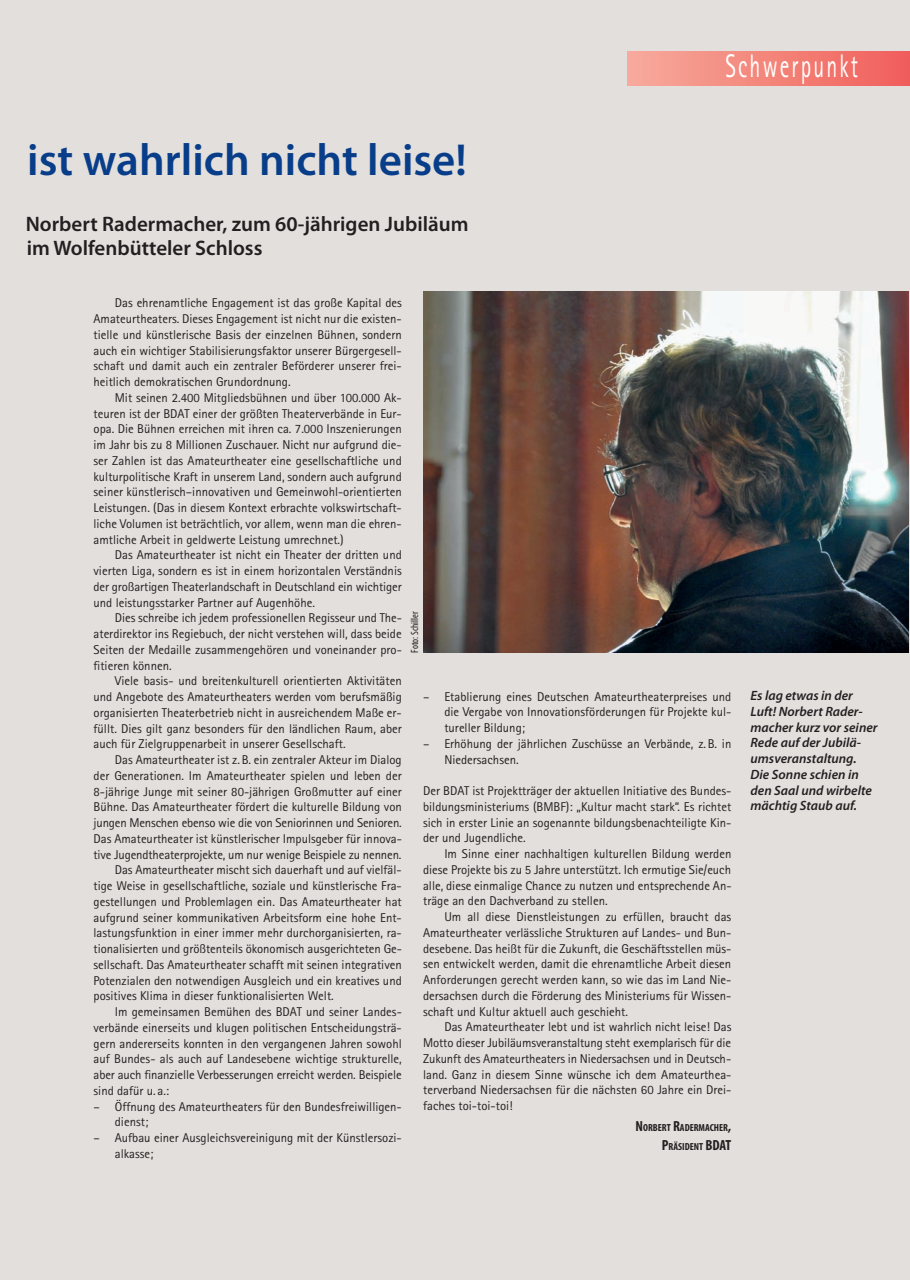
<style>
.page{position:relative;width:910px;height:1280px;background:#e3dfdd}
.page>*{position:absolute;margin:0;border:0;box-sizing:border-box;transform-origin:0 0}
.t1{font:600 45px "Myriad Pro";color:#083e89}
.t2{font:32.7px "Rotis Sans Serif";letter-spacing:.1em;color:#fff;scale:.67 1}
.t3{font:600 21px/24px "Myriad Pro";color:#231f20}
.t4{font:italic 600 13.5px/15.8px "Myriad Pro";color:#231f20}
.t5{font:12.75px/15.8px "Rotis Sans Serif";color:#231f20;text-align:justify}
.t6{font:condensed 10.5px "Myriad Pro";color:#231f20}
.t7{font:700 condensed 10.35px/18.8px "Myriad Pro";color:#231f20;text-align:right}
.s1{font-size:14.7px}
</style>
<div class="page">
<div style="left:628px;top:51px;width:282px;height:34px;background:linear-gradient(to right,#f7aa9c,#f05e5a)"></div>
<img style="left:423px;top:291px;width:485px;height:362px">
<h1 class="t1" style="left:27px;top:131px;width:441px">ist wahrlich nicht leise!</h1>
<h3 class="t3" style="left:26px;top:211px;width:444px">Norbert Radermacher, zum 60-jährigen Jubiläum im Wolfenbütteler Schloss</h3>
<h2 class="t2" style="left:725px;top:47px;width:200px">Schwerpunkt</h2>
<p class="t5" style="left:94px;top:295px;width:310px;text-indent:21px">Das ehrenamtliche Engagement ist das große Kapital des Amateurtheaters. Dieses Engagement ist nicht nur die existen&shy;tielle und künstlerische Basis der einzelnen Bühnen, sondern auch ein wichtiger Stabilisierungsfaktor unserer Bürgergesell&shy;schaft und damit auch ein zentraler Beförderer unserer frei&shy;heitlich demokratischen Grundordnung.</p>
<p class="t5" style="left:94px;top:390px;width:310px;text-indent:21px">Mit seinen 2.400 Mitgliedsbühnen und über 100.000 Ak&shy;teuren ist der BDAT einer der größten Theaterverbände in Eur&shy;opa. Die Bühnen erreichen mit ihren ca. 7.000 Inszenierungen im Jahr bis zu 8 Millionen Zuschauer. Nicht nur aufgrund die&shy;ser Zahlen ist das Amateurtheater eine gesellschaftliche und kulturpolitische Kraft in unserem Land, sondern auch aufgrund seiner künstlerisch–innovativen und Gemeinwohl-orientierten Leistungen. (Das in diesem Kontext erbrachte volkswirtschaft&shy;liche Volumen ist beträchtlich, vor allem, wenn man die ehren&shy;amtliche Arbeit in geldwerte Leistung umrechnet.)</p>
<p class="t5" style="left:94px;top:547px;width:310px;text-indent:21px">Das Amateurtheater ist nicht ein Theater der dritten und vierten Liga, sondern es ist in einem horizontalen Verständnis der großartigen Theaterlandschaft in Deutschland ein wichtiger und leistungsstarker Partner auf Augenhöhe.</p>
<p class="t5" style="left:94px;top:610px;width:310px;text-indent:21px">Dies schreibe ich jedem professionellen Regisseur und The&shy;aterdirektor ins Regiebuch, der nicht verstehen will, dass beide Seiten der Medaille zusammengehören und voneinander pro&shy;fitieren können.</p>
<p class="t5" style="left:94px;top:673px;width:310px;text-indent:21px">Viele basis- und breitenkulturell orientierten Aktivitäten und Angebote des Amateurtheaters werden vom berufsmäßig organisierten Theaterbetrieb nicht in ausreichendem Maße er&shy;füllt. Dies gilt ganz besonders für den ländlichen Raum, aber auch für Zielgruppenarbeit in unserer Gesellschaft.</p>
<p class="t5" style="left:115px;top:752px;width:288px">Das Amateurtheater ist z.B. ein zentraler Akteur im Dialog</p>
<p class="t5" style="left:94px;top:767px;width:310px">der Generationen. Im Amateurtheater spielen und leben der</p>
<p class="t5" style="left:94px;top:783px;width:310px">8-jährige Junge mit seiner 80-jährigen Großmutter auf einer</p>
<p class="t5" style="left:94px;top:799px;width:310px">Bühne. Das Amateurtheater fördert die kulturelle Bildung von</p>
<p class="t5" style="left:94px;top:815px;width:310px">jungen Menschen ebenso wie die von Seniorinnen und Senioren.</p>
<p class="t5" style="left:94px;top:830px;width:310px">Das Amateurtheater ist künstlerischer Impulsgeber für innova-</p>
<p class="t5" style="left:94px;top:846px;width:309px">tive Jugendtheaterprojekte, um nur wenige Beispiele zu nennen.</p>
<p class="t5" style="left:115px;top:862px;width:288px">Das Amateurtheater mischt sich dauerhaft und auf vielfäl-</p>
<p class="t5" style="left:94px;top:878px;width:310px">tige Weise in gesellschaftliche, soziale und künstlerische Fra-</p>
<p class="t5" style="left:94px;top:893px;width:310px">gestellungen und Problemlagen ein. Das Amateurtheater hat</p>
<p class="t5" style="left:94px;top:909px;width:310px">aufgrund seiner kommunikativen Arbeitsform eine hohe Ent-</p>
<p class="t5" style="left:94px;top:925px;width:310px">lastungsfunktion in einer immer mehr durchorganisierten, ra-</p>
<p class="t5" style="left:94px;top:941px;width:310px">tionalisierten und größtenteils ökonomisch ausgerichteten Ge-</p>
<p class="t5" style="left:94px;top:956px;width:310px">sellschaft. Das Amateurtheater schafft mit seinen integrativen</p>
<p class="t5" style="left:94px;top:972px;width:310px">Potenzialen den notwendigen Ausgleich und ein kreatives und</p>
<p class="t5" style="left:94px;top:988px;width:242px">positives Klima in dieser funktionalisierten Welt.</p>
<p class="t5" style="left:115px;top:1004px;width:289px">Im gemeinsamen Bemühen des BDAT und seiner Landes-</p>
<p class="t5" style="left:94px;top:1019px;width:310px">verbände einerseits und klugen politischen Entscheidungsträ-</p>
<p class="t5" style="left:94px;top:1035px;width:310px">gern andererseits konnten in den vergangenen Jahren sowohl</p>
<p class="t5" style="left:94px;top:1051px;width:310px">auf Bundes- als auch auf Landesebene wichtige strukturelle,</p>
<p class="t5" style="left:94px;top:1067px;width:310px">aber auch finanzielle Verbesserungen erreicht werden. Beispiele</p>
<p class="t5" style="left:94px;top:1082px;width:77px">sind dafür u. a.:</p>
<p class="t5" style="left:115px;top:1098px;width:289px;text-indent:-21px">– Öffnung des Amateurtheaters für den Bundesfreiwilligen&shy;dienst;</p>
<p class="t5" style="left:115px;top:1130px;width:288px;text-indent:-21px">– Aufbau einer Ausgleichsvereinigung mit der Künstlersozi&shy;alkasse;</p>
<p class="t6" style="left:408px;top:653px;width:43px;rotate:-90deg">Foto: Schiller</p>
<p class="t5" style="left:444px;top:688px;width:289px;text-indent:-21px">– Etablierung eines Deutschen Amateurtheaterpreises und die Vergabe von Innovationsförderungen für Projekte kul&shy;tureller Bildung;</p>
<p class="t5" style="left:444px;top:736px;width:289px;text-indent:-21px">– Erhöhung der jährlichen Zuschüsse an Verbände, z.B. in<br>Niedersachsen.</p>
<p class="t5" style="left:423px;top:783px;width:310px">Der BDAT ist Projektträger der aktuellen Initiative des Bundes&shy;bildungsministeriums (BMBF): „Kultur macht stark“. Es richtet sich in erster Linie an sogenannte bildungsbenachteiligte Kin&shy;der und Jugendliche.</p>
<p class="t5" style="left:423px;top:846px;width:310px;text-indent:21px">Im Sinne einer nachhaltigen kulturellen Bildung werden diese Projekte bis zu 5 Jahre unterstützt. Ich ermutige Sie/euch alle, diese einmalige Chance zu nutzen und entsprechende An&shy;träge an den Dachverband zu stellen.</p>
<p class="t5" style="left:423px;top:909px;width:310px;text-indent:21px">Um all diese Dienstleistungen zu erfüllen, braucht das Amateurtheater verlässliche Strukturen auf Landes- und Bun&shy;desebene. Das heißt für die Zukunft, die Geschäftsstellen müs&shy;sen entwickelt werden, damit die ehrenamtliche Arbeit diesen Anforderungen gerecht werden kann, so wie das im Land Nie&shy;dersachsen durch die Förderung des Ministeriums für Wissen&shy;schaft und Kultur aktuell auch geschieht.</p>
<p class="t5" style="left:423px;top:1019px;width:310px;text-indent:21px">Das Amateurtheater lebt und ist wahrlich nicht leise! Das Motto dieser Jubiläumsveranstaltung steht exemplarisch für die Zukunft des Amateurtheaters in Niedersachsen und in Deutsch&shy;land. Ganz in diesem Sinne wünsche ich dem Amateurthea&shy;terverband Niedersachsen für die nächsten 60 Jahre ein Drei&shy;faches toi-toi-toi!</p>
<p class="t7" style="left:635px;top:1118px;width:97px"><span class="s1">N</span>ORBERT <span class="s1">R</span>ADERMACHER<span class="s1">,<br>P</span>RÄSIDENT <span class="s1">BDAT</span></p>
<p class="t4" style="left:750px;top:687px;width:129px">Es lag etwas in der<br>Luft! Norbert Rader&shy;macher kurz vor seiner<br>Rede auf der Jubilä&shy;umsveranstaltung.<br>Die Sonne schien in den Saal und wirbelte mächtig Staub auf.</p>
</div>
